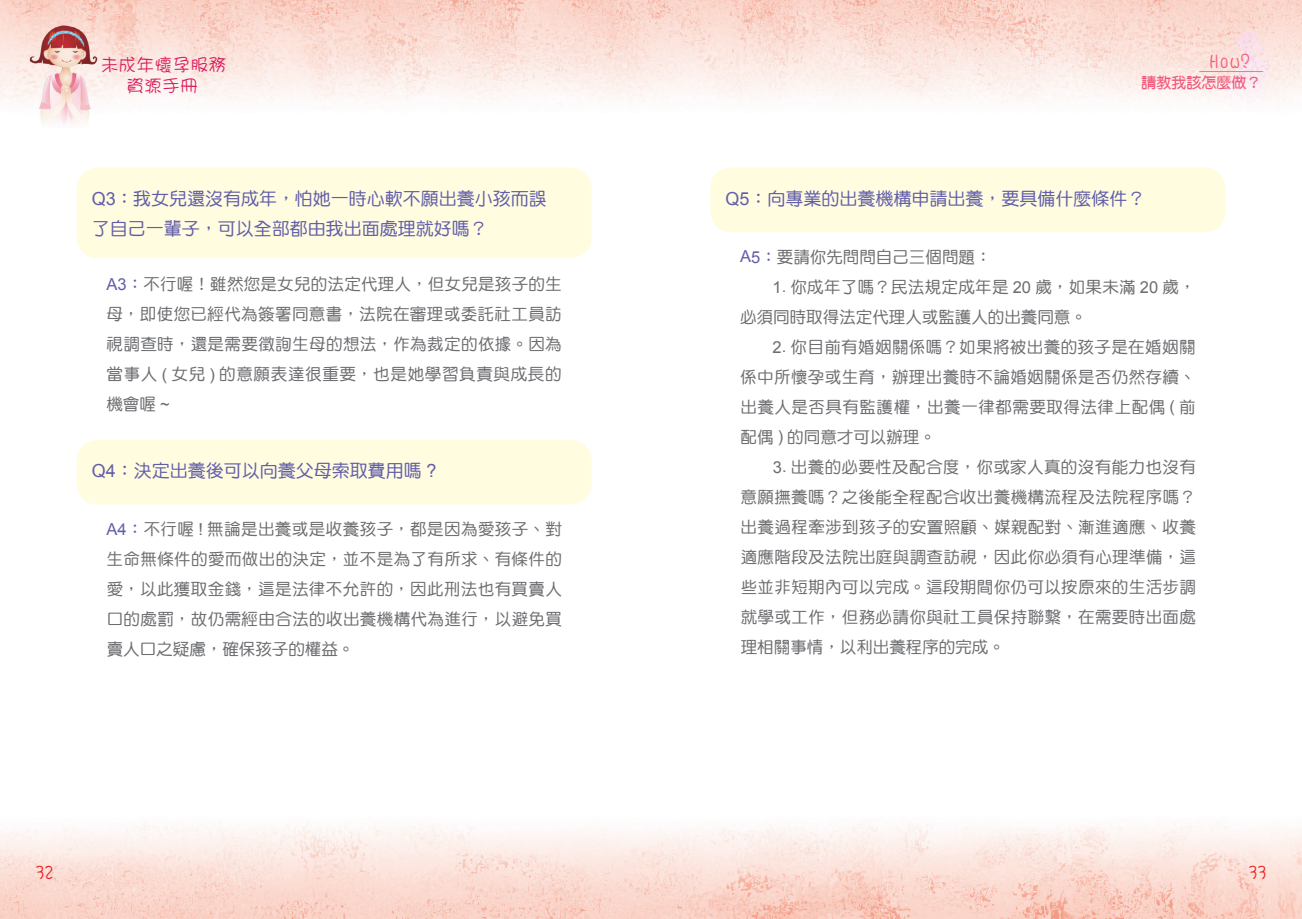
<style>
.page{position:relative;width:1302px;height:919px;background:#fff}
.page>*{position:absolute;margin:0;border:0;box-sizing:border-box;transform-origin:0 0}
.t1{font:18px/30px "DF Yuan W5 WIN BF";color:#625ea9}
.t2{font:18px/20.7px "DF Girl W3 HK BF";color:#d91a5b;text-align:center}
.t3{font:18px "DF Girl W3 HK BF";color:#f0597c}
.t4{font:18px "DF Girl W3 HK BF";color:#ee1d23}
.t5{font:16.5px/30px "DF Yuan W5 WIN BF";letter-spacing:.025em;color:#6c6d70;text-align:justify}
.t6{font:16.5px/30px "DF Yuan W5 WIN BF";color:#6c6d70}
.t7{font:15px "DF Yuan W7 WIN BF";color:#f0597c}
.s1{font-family:"Arial"}
.s2{font-family:"Arial";color:#625ea9}
.s3{color:#625ea9}
</style>
<div class="page">
<img style="left:0;top:0;width:1301px;height:918px">
<div style="left:77px;top:440px;width:514px;height:64px;background:#fffce0;border-radius:21px"></div>
<div style="left:710px;top:168px;width:515px;height:64px;background:#fffce0;border-radius:21px"></div>
<div style="left:77px;top:168px;width:514px;height:90px;background:#fffce0;border-radius:21px"></div>
<hr style="left:1199px;top:71px;width:63px;height:1px;background:#f171ab">
<p class="t2" style="left:100px;top:54px;width:127px">未成年懷孕服務資源手冊</p>
<p class="t1" style="left:92px;top:184px;width:456px"><span class="s1">Q3</span>：我女兒還沒有成年，怕她一時心軟不願出養小孩而誤了自己一輩子，可以全部都由我出面處理就好嗎？</p>
<p class="t5" style="left:106px;top:269px;width:457px"><span class="s2">A3</span><span class="s3">：</span>不行喔！雖然您是女兒的法定代理人，但女兒是孩子的生母，即使您已經代為簽署同意書，法院在審理或委託社工員訪視調查時，還是需要徵詢生母的想法，作為裁定的依據。因為當事人 <span class="s1">(</span> 女兒 <span class="s1">)</span> 的意願表達很重要，也是她學習負責與成長的機會喔 <span class="s1">~</span></p>
<p class="t1" style="left:92px;top:456px;width:346px"><span class="s1">Q4</span>：決定出養後可以向養父母索取費用嗎 <span class="s1">?</span></p>
<p class="t5" style="left:106px;top:514px;width:457px"><span class="s2">A4</span><span class="s3">：</span>不行喔 <span class="s1">!</span> 無論是出養或是收養孩子，都是因為愛孩子、對生命無條件的愛而做出的決定，並不是為了有所求、有條件的愛，以此獲取金錢，這是法律不允許的，因此刑法也有買賣人口的處罰，故仍需經由合法的收出養機構代為進行，以避免買賣人口之疑慮，確保孩子的權益。</p>
<p class="t3" style="left:1209px;top:53px;width:42px">How?</p>
<p class="t7" style="left:1141px;top:75px;width:121px">請教我該怎麼做？</p>
<p class="t1" style="left:725px;top:184px;width:422px"><span class="s1">Q5</span>：向專業的出養機構申請出養，要具備什麼條件？</p>
<p class="t6" style="left:740px;top:242px;width:253px"><span class="s2">A5</span><span class="s3">：</span>要請你先問問自己三個問題：</p>
<p class="t6" style="left:740px;top:272px;width:456px;text-indent:32px"><span class="s1">1.</span> 你成年了嗎？民法規定成年是 <span class="s1">20</span> 歲，如果未滿 <span class="s1">20</span> 歲，必須同時取得法定代理人或監護人的出養同意。</p>
<p class="t5" style="left:740px;top:332px;width:457px;text-indent:32px"><span class="s1">2.</span> 你目前有婚姻關係嗎？如果將被出養的孩子是在婚姻關係中所懷孕或生育，辦理出養時不論婚姻關係是否仍然存續、出養人是否具有監護權，出養一律都需要取得法律上配偶 <span class="s1">(</span> 前配偶 <span class="s1">)</span> 的同意才可以辦理。</p>
<p class="t5" style="left:740px;top:452px;width:457px;text-indent:32px"><span class="s1">3.</span> 出養的必要性及配合度，你或家人真的沒有能力也沒有意願撫養嗎？之後能全程配合收出養機構流程及法院程序嗎？出養過程牽涉到孩子的安置照顧、媒親配對、漸進適應、收養適應階段及法院出庭與調查訪視，因此你必須有心理準備，這些並非短期內可以完成。這段期間你仍可以按原來的生活步調就學或工作，但務必請你與社工員保持聯繫，在需要時出面處理相關事情，以利出養程序的完成。</p>
<p class="t4" style="left:36px;top:863px;width:19px">32</p>
<p class="t4" style="left:1248px;top:863px;width:19px">33</p>
</div>
